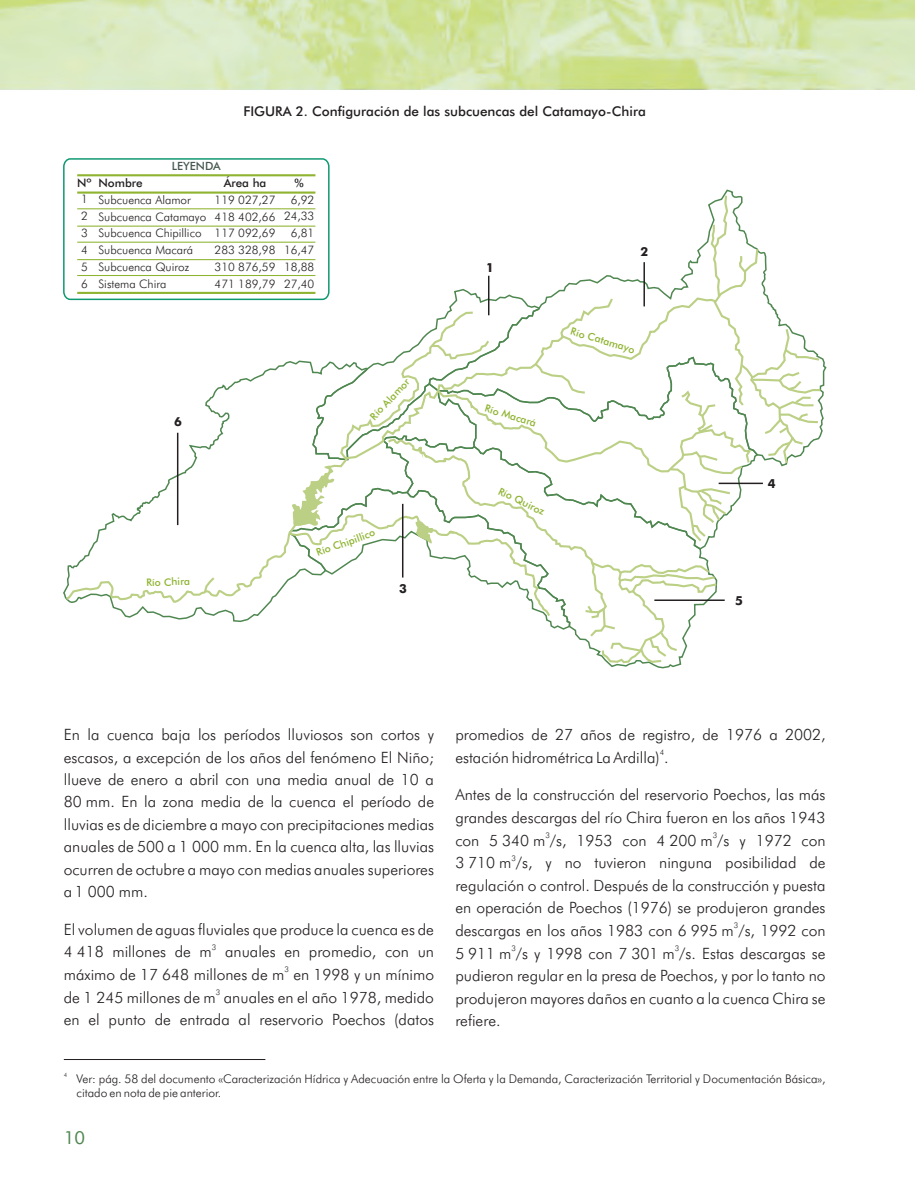
<style>
.page{position:relative;width:915px;height:1191px;background:#fff}
.page>*{position:absolute;margin:0;border:0;box-sizing:border-box;transform-origin:0 0}
.t1{font:18px "Futura BT";color:#4f8750}
.t2{font:300 15.6px/22.5px "Futura BT";color:#231f20;text-align:justify}
.t3{font:500 13.5px "Futura BT";color:#231f20}
.t4{font:500 12.45px "Futura BT";color:#231f20}
.t5{font:300 12px/14.4px "Futura BT";color:#231f20}
.t6{font:300 11.7px/16.8px "Futura BT";color:#231f20;text-align:justify}
.t7{font:500 11.7px "Futura BT";color:#231f20}
.t8{font:500 11.4px "Futura BT";color:#475950}
.t9{font:500 10.35px "Futura BT";color:#8fb431}
.t10{font:300 7.8px "Futura BT";color:#231f20}
.t11{font:300 6px "Futura BT";color:#231f20}
</style>
<div class="page">
<hr style="left:64px;top:1059px;width:201px;height:1px;background:#231f20">
<img style="left:0;top:0;width:914px;height:89px">
<svg style="left:63px;top:158px;width:759px;height:506px"></svg>
<hr style="left:77px;top:174px;width:238px;height:2px;background:#8fb431">
<hr style="left:77px;top:191px;width:238px;height:3px;background:#8fb431">
<hr style="left:77px;top:208px;width:238px;height:1px;background:#8fb431">
<hr style="left:77px;top:242px;width:238px;height:1px;background:#8fb431">
<hr style="left:77px;top:259px;width:238px;height:1px;background:#8fb431">
<hr style="left:77px;top:275px;width:238px;height:1px;background:#8fb431">
<hr style="left:77px;top:292px;width:238px;height:2px;background:#8fb431">
<hr style="left:77px;top:226px;width:238px;height:1px;background:#8fb431">
<p class="t8" style="left:172px;top:162px;width:51px">LEYENDA</p>
<p class="t3" style="left:243px;top:106px;width:404px">FIGURA 2. Configuración de las subcuencas del Catamayo-Chira</p>
<p class="t7" style="left:77px;top:178px;width:16px">Nº</p>
<p class="t7" style="left:224px;top:178px;width:44px">Área ha</p>
<p class="t7" style="left:294px;top:178px;width:11px">%</p>
<p class="t6" style="left:81px;top:192px;width:8px">1<br>2<br>3<br>4<br>5<br>6</p>
<p class="t7" style="left:98px;top:178px;width:46px">Nombre</p>
<p class="t6" style="left:98px;top:192px;width:109px;text-align:left">Subcuenca Alamor<br>Subcuenca Catamayo<br>Subcuenca Chipillico<br>Subcuenca Macará<br>Subcuenca Quiroz<br>Sistema Chira</p>
<p class="t6" style="left:214px;top:192px;width:62px">119 027,27</p>
<p class="t6" style="left:284px;top:192px;width:32px;text-align:center">6,92<br>24,33<br>6,81<br>16,47<br>18,88<br>27,40</p>
<p class="t6" style="left:214px;top:209px;width:62px">418 402,66<br>117 092,69<br>283 328,98<br>310 876,59<br>471 189,79</p>
<p class="t4" style="left:174px;top:416px;width:9px">6</p>
<p class="t9" style="left:368px;top:415px;width:54px;rotate:-46deg">Río Alamor</p>
<p class="t9" style="left:146px;top:578px;width:45px;rotate:-2deg">Río Chira</p>
<p class="t9" style="left:315px;top:549px;width:63px;rotate:-20deg">Río Chipillico</p>
<p class="t4" style="left:399px;top:584px;width:9px">3</p>
<p class="t4" style="left:486px;top:263px;width:9px">1</p>
<p class="t9" style="left:486px;top:403px;width:55px;rotate:17deg">Río Macará</p>
<p class="t9" style="left:500px;top:486px;width:52px;rotate:26deg">Río Quiroz</p>
<p class="t4" style="left:640px;top:247px;width:9px">2</p>
<p class="t9" style="left:572px;top:326px;width:68px;rotate:17deg">Río Catamayo</p>
<p class="t4" style="left:767px;top:478px;width:9px">4</p>
<p class="t4" style="left:734px;top:595px;width:9px">5</p>
<p class="t2" style="left:64px;top:724px;width:371px">En la cuenca baja los períodos lluviosos son cortos y escasos, a excepción de los años del fenómeno El Niño; llueve de enero a abril con una media anual de 10 a 80 mm. En la zona media de la cuenca el período de lluvias es de diciembre a mayo con precipitaciones medias anuales de 500 a 1 000 mm. En la cuenca alta, las lluvias ocurren de octubre a mayo con medias anuales superiores a 1 000 mm.</p>
<p class="t2" style="left:64px;top:919px;width:371px">El volumen de aguas fluviales que produce la cuenca es de</p>
<p class="t10" style="left:212px;top:943px;width:6px">3</p>
<p class="t2" style="left:64px;top:942px;width:371px">4 418 millones de m anuales en promedio, con un</p>
<p class="t10" style="left:284px;top:966px;width:6px">3</p>
<p class="t2" style="left:64px;top:965px;width:372px">máximo de 17 648 millones de m en 1998 y un mínimo</p>
<p class="t10" style="left:216px;top:989px;width:6px">3</p>
<p class="t2" style="left:64px;top:987px;width:371px">de 1 245 millones de m anuales en el año 1978, medido en el punto de entrada al reservorio Poechos (datos</p>
<p class="t2" style="left:455px;top:724px;width:371px">promedios de 27 años de registro, de 1976 a 2002,</p>
<p class="t10" style="left:659px;top:749px;width:6px">4</p>
<p class="t2" style="left:455px;top:747px;width:215px">estación hidrométrica La Ardilla) .</p>
<p class="t2" style="left:455px;top:785px;width:371px">Antes de la construcción del reservorio Poechos, las más grandes descargas del río Chira fueron en los años 1943</p>
<p class="t10" style="left:545px;top:831px;width:6px">3</p>
<p class="t10" style="left:712px;top:831px;width:6px">3</p>
<p class="t2" style="left:455px;top:830px;width:371px">con 5 340 m /s, 1953 con 4 200 m /s y 1972 con</p>
<p class="t10" style="left:511px;top:854px;width:6px">3</p>
<p class="t2" style="left:455px;top:853px;width:371px">3 710 m /s, y no tuvieron ninguna posibilidad de regulación o control. Después de la construcción y puesta en operación de Poechos (1976) se produjeron grandes</p>
<p class="t10" style="left:733px;top:922px;width:6px">3</p>
<p class="t2" style="left:455px;top:920px;width:371px">descargas en los años 1983 con 6 995 m /s, 1992 con</p>
<p class="t10" style="left:511px;top:945px;width:6px">3</p>
<p class="t10" style="left:674px;top:945px;width:6px">3</p>
<p class="t2" style="left:455px;top:943px;width:371px">5 911 m /s y 1998 con 7 301 m /s. Estas descargas se pudieron regular en la presa de Poechos, y por lo tanto no produjeron mayores daños en cuanto a la cuenca Chira se refiere.</p>
<p class="t11" style="left:64px;top:1072px;width:5px">4</p>
<p class="t5" style="left:76px;top:1072px;width:750px">Ver: pág. 58 del documento «Caracterización Hídrica y Adecuación entre la Oferta y la Demanda, Caracterización Territorial y Documentación Básica», citado en nota de pie anterior.</p>
<p class="t1" style="left:64px;top:1129px;width:23px">10</p>
</div>
